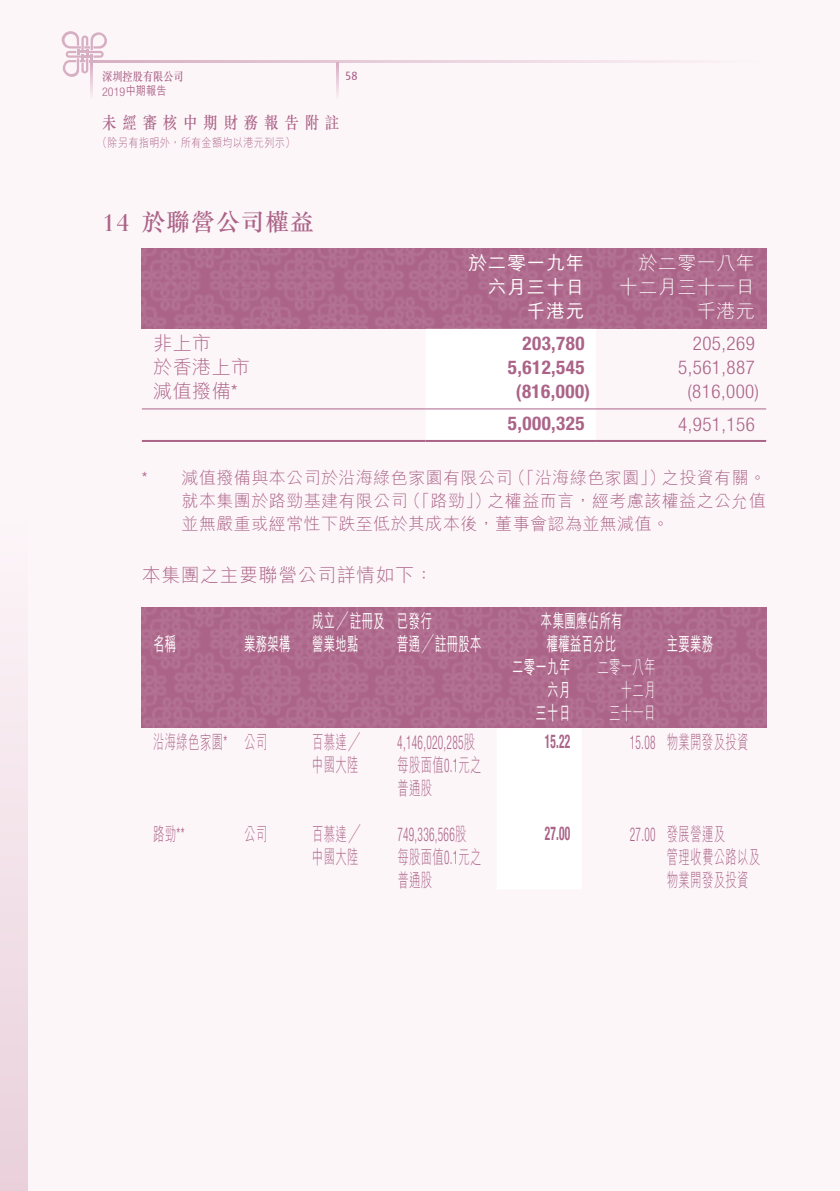
<style>
.page{position:relative;width:840px;height:1191px;background:#fff}
.page>*{position:absolute;margin:0;border:0;box-sizing:border-box;transform-origin:0 0}
.t1{font:500 24px "M Sung HK";letter-spacing:.03em;color:#ab6488}
.t2{font:300 19px/23px "M Hei HK";letter-spacing:.025em;color:#ab6488;scale:.6 1}
.t3{font:500 19px/23px "M Hei HK";letter-spacing:.025em;color:#fff;scale:.6 1}
.t4{font:300 condensed 19px "Helvetica Neue LT Std";letter-spacing:.025em;color:#ab6488;scale:.6 1}
.t5{font:700 condensed 19px "Helvetica Neue LT Std";letter-spacing:.025em;color:#ab6488}
.t6{font:300 condensed 19px "Helvetica Neue LT Std";letter-spacing:.025em;color:#ab6488}
.t7{font:300 19px "M Hei HK";letter-spacing:.025em;color:#ab6488}
.t8{font:300 19px/24px "M Hei HK";letter-spacing:.025em;color:#fff;text-align:right}
.t9{font:500 19px/24px "M Hei HK";letter-spacing:.025em;color:#fff;text-align:right}
.t10{font:300 19px/23px "M Hei HK";letter-spacing:.025em;color:#fff;text-align:right;scale:.6 1}
.t11{font:700 condensed 19px "Helvetica Neue LT Std";letter-spacing:.025em;color:#ab6488;scale:.6 1}
.t12{font:300 17px/23px "M Hei HK";letter-spacing:.025em;color:#ab6488;text-align:justify}
.t13{font:500 17px "M Sung HK";letter-spacing:.4em;color:#ab6488;scale:.85 1}
.t14{font:condensed 13px "Modena";color:#ab6488}
.t15{font:300 12px "M Hei HK";letter-spacing:.025em;color:#ab6488;scale:.85 1}
.t16{font:500 12px "M Sung HK";color:#ab6488;scale:.85 1}
.t17{font:300 condensed 12px "Helvetica Neue LT Std";color:#ab6488}
.s1{font-family:"M Hei HK";font-weight:500;font-stretch:normal}
.s2{font-family:"Fenice Std";font-weight:400}
.s3{font-family:"Helvetica Neue LT Std";font-stretch:condensed}
.s4{font-family:"M Hei HK";font-stretch:normal}
</style>
<div class="page">
<div style="left:0;top:0;width:839px;height:1191px;background:#fdf6f9"></div>
<div style="left:0;top:522px;width:28px;height:669px;background:linear-gradient(to bottom,#fcf5f8,#e9d0db)"></div>
<hr style="left:91px;top:63px;width:2px;height:37px;background:#d7afc2">
<hr style="left:89px;top:60px;width:676px;height:2px;background:#d7afc2">
<svg style="left:61px;top:31px;width:48px;height:47px"></svg>
<hr style="left:336px;top:63px;width:2px;height:37px;background:#d7afc2">
<div style="left:142px;top:248px;width:623px;height:81px;background:#af6b8e"></div>
<svg style="left:425px;top:409px;width:170px;height:1px"></svg>
<hr style="left:142px;top:408px;width:283px;height:1px;background:#ab6488">
<hr style="left:425px;top:408px;width:170px;height:1px;background:#ab6488">
<hr style="left:595px;top:408px;width:170px;height:1px;background:#ab6488">
<hr style="left:142px;top:440px;width:283px;height:2px;background:#ab6488">
<hr style="left:425px;top:440px;width:170px;height:2px;background:#ab6488">
<hr style="left:595px;top:440px;width:170px;height:2px;background:#ab6488">
<div style="left:142px;top:607px;width:623px;height:120px;background:#af6b8e"></div>
<p class="t16" style="left:102px;top:68px;width:97px">深圳控股有限公司</p>
<p class="t17" style="left:102px;top:85px;width:66px">2019<span class="s1">中期報告</span></p>
<p class="t14" style="left:345px;top:70px;width:14px">58</p>
<p class="t13" style="left:102px;top:111px;width:280px">未經審核中期財務報告附註</p>
<p class="t15" style="left:97px;top:134px;width:235px">（除另有指明外，所有金額均以港元列示）</p>
<h1 class="t1" style="left:102px;top:206px;width:213px"><span class="s2">14</span> 於聯營公司權益</h1>
<p class="t9" style="left:468px;top:249px;width:118px">於二零一九年六月三十日</p>
<p class="t8" style="left:618px;top:250px;width:137px">於二零一八年十二月三十一日</p>
<p class="t9" style="left:526px;top:297px;width:59px">千港元</p>
<p class="t8" style="left:696px;top:298px;width:59px">千港元</p>
<p class="t7" style="left:153px;top:330px;width:59px">非上市</p>
<p class="t5" style="left:522px;top:331px;width:64px">203,780</p>
<p class="t6" style="left:692px;top:333px;width:64px">205,269</p>
<p class="t7" style="left:153px;top:354px;width:98px">於香港上市</p>
<p class="t5" style="left:507px;top:355px;width:78px">5,612,545</p>
<p class="t6" style="left:677px;top:357px;width:78px">5,561,887</p>
<p class="t7" style="left:153px;top:378px;width:86px">減值撥備<span class="s3">*</span></p>
<p class="t5" style="left:515px;top:379px;width:76px">(816,000)</p>
<p class="t6" style="left:687px;top:381px;width:73px">(816,000)</p>
<p class="t5" style="left:507px;top:412px;width:78px">5,000,325</p>
<p class="t6" style="left:677px;top:413px;width:78px">4,951,156</p>
<p class="t12" style="left:181px;top:466px;width:585px;text-indent:-40px"><span class="s3">*</span> 減值撥備與本公司於沿海綠色家園有限公司（「沿海綠色家園」）之投資有關。就本集團於路勁基建有限公司（「路勁」）之權益而言，經考慮該權益之公允值並無嚴重或經常性下跌至低於其成本後，董事會認為並無減值。</p>
<p class="t7" style="left:142px;top:562px;width:293px">本集團之主要聯營公司詳情如下：</p>
<p class="t3" style="left:153px;top:631px;width:40px">名稱</p>
<p class="t3" style="left:244px;top:631px;width:79px">業務架構</p>
<p class="t3" style="left:312px;top:608px;width:123px">成立╱註冊及營業地點</p>
<p class="t3" style="left:397px;top:608px;width:142px">已發行<br>普通╱註冊股本</p>
<p class="t3" style="left:540px;top:608px;width:137px;text-align:center">本集團應佔所有權權益百分比</p>
<p class="t3" style="left:512px;top:654px;width:98px;text-align:right">二零一九年六月<br>三十日</p>
<p class="t10" style="left:597px;top:654px;width:98px">二零一八年十二月<br>三十一日</p>
<p class="t3" style="left:666px;top:631px;width:79px">主要業務</p>
<p class="t2" style="left:153px;top:729px;width:191px">沿海綠色家園<span class="s3">*</span> 公司</p>
<p class="t2" style="left:312px;top:729px;width:81px">百慕達╱中國大陸</p>
<p class="t4" style="left:397px;top:731px;width:131px">4,146,020,285<span class="s4">股</span></p>
<p class="t2" style="left:397px;top:752px;width:142px">每股面值<span class="s3">0.1</span>元之普通股</p>
<p class="t2" style="left:153px;top:821px;width:54px">路勁<span class="s3">**</span></p>
<p class="t2" style="left:244px;top:821px;width:40px">公司</p>
<p class="t2" style="left:312px;top:821px;width:81px">百慕達╱中國大陸</p>
<p class="t4" style="left:397px;top:823px;width:117px">749,336,566<span class="s4">股</span></p>
<p class="t2" style="left:397px;top:844px;width:142px">每股面值<span class="s3">0.1</span>元之普通股</p>
<p class="t11" style="left:544px;top:730px;width:44px">15.22</p>
<p class="t2" style="left:629px;top:729px;width:199px"><span class="s3">15.08</span> 物業開發及投資</p>
<p class="t11" style="left:544px;top:822px;width:44px">27.00</p>
<p class="t4" style="left:629px;top:823px;width:160px">27.00 <span class="s4">發展營運及</span></p>
<p class="t2" style="left:666px;top:844px;width:157px">管理收費公路以及物業開發及投資</p>
</div>
